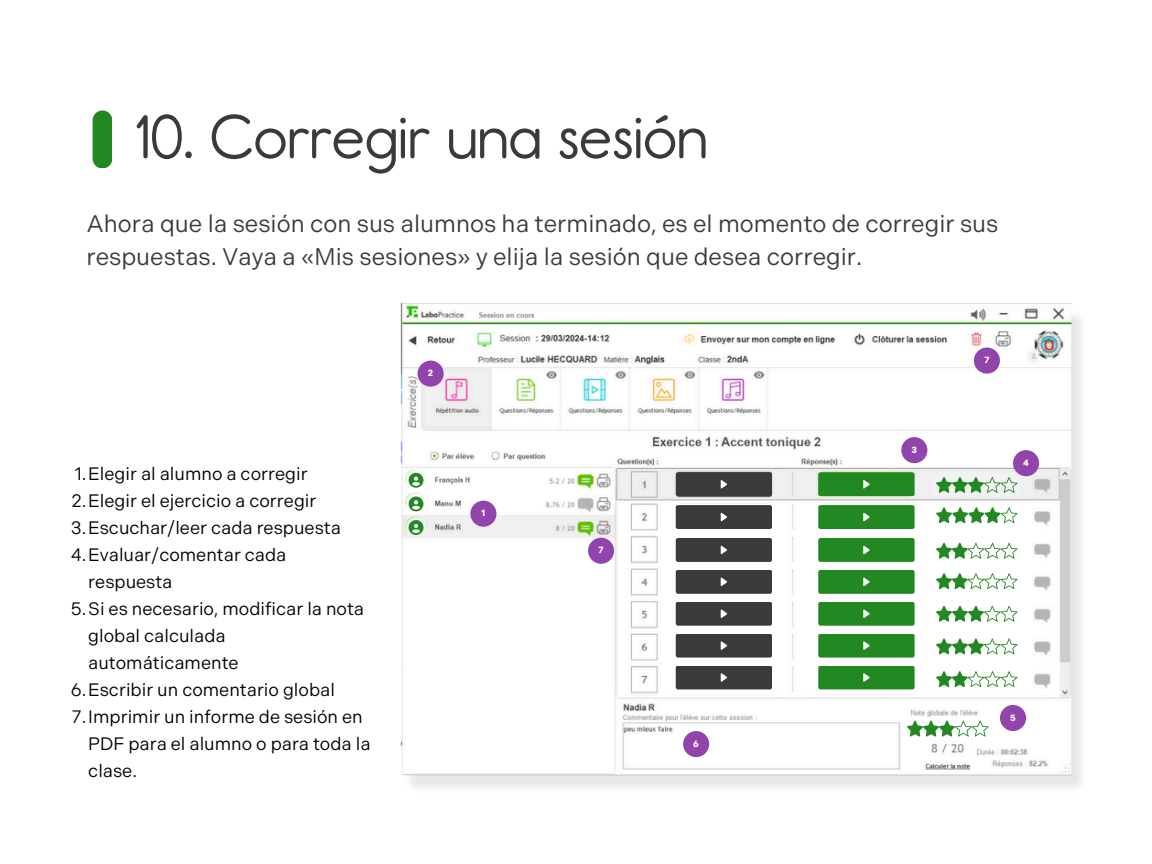
<style>
.page{position:relative;width:1152px;height:864px;background:#fff}
.page>*{position:absolute;margin:0;border:0;box-sizing:border-box;transform-origin:0 0}
.t1{font:61.5px "Report Rg";color:#3a3a3a}
.t2{font:24px/32.7px "Indivisible";color:#3a3a3a}
.t3{font:18px/27px "Indivisible";color:#000}
.t4{font:700 9px "Indivisible";color:#fff}
</style>
<div class="page">
<svg style="left:93px;top:110px;width:19px;height:58px"></svg>
<img style="left:400px;top:304px;width:681px;height:484px">
<hr style="left:403px;top:323px;width:668px;height:1px;background:#228922">
<div style="left:933px;top:474px;width:87px;height:22px;background:#f2f2f2"></div>
<svg style="left:936px;top:477px;width:82px;height:16px"></svg>
<div style="left:933px;top:504px;width:87px;height:23px;background:#fff"></div>
<div style="left:813px;top:504px;width:105px;height:188px;background:#fff"></div>
<div style="left:672px;top:504px;width:104px;height:188px;background:#fff"></div>
<svg style="left:936px;top:507px;width:82px;height:16px"></svg>
<div style="left:933px;top:539px;width:87px;height:23px;background:#fff"></div>
<svg style="left:936px;top:543px;width:82px;height:15px"></svg>
<div style="left:933px;top:570px;width:87px;height:22px;background:#fff"></div>
<svg style="left:936px;top:573px;width:82px;height:16px"></svg>
<div style="left:933px;top:668px;width:87px;height:22px;background:#fff"></div>
<svg style="left:936px;top:671px;width:82px;height:16px"></svg>
<div style="left:933px;top:602px;width:87px;height:23px;background:#fff"></div>
<svg style="left:936px;top:606px;width:82px;height:16px"></svg>
<div style="left:933px;top:635px;width:87px;height:23px;background:#fff"></div>
<svg style="left:936px;top:638px;width:82px;height:16px"></svg>
<div style="left:904px;top:717px;width:87px;height:23px;background:#fff"></div>
<svg style="left:907px;top:721px;width:82px;height:15px"></svg>
<div style="left:818px;top:472px;width:97px;height:24px;background:#228922;border-radius:2px"></div>
<svg style="left:863px;top:480px;width:7px;height:9px"></svg>
<div style="left:676px;top:472px;width:96px;height:24px;background:#3a3a3a;border-radius:2px"></div>
<svg style="left:721px;top:480px;width:6px;height:9px"></svg>
<div style="left:818px;top:505px;width:97px;height:24px;background:#228922;border-radius:2px"></div>
<svg style="left:863px;top:513px;width:7px;height:8px"></svg>
<div style="left:676px;top:505px;width:96px;height:24px;background:#3a3a3a;border-radius:2px"></div>
<svg style="left:721px;top:513px;width:6px;height:8px"></svg>
<div style="left:818px;top:538px;width:97px;height:24px;background:#228922;border-radius:2px"></div>
<svg style="left:863px;top:546px;width:7px;height:8px"></svg>
<div style="left:676px;top:538px;width:96px;height:24px;background:#3a3a3a;border-radius:2px"></div>
<svg style="left:721px;top:546px;width:6px;height:8px"></svg>
<div style="left:818px;top:570px;width:97px;height:24px;background:#228922;border-radius:2px"></div>
<svg style="left:863px;top:578px;width:7px;height:8px"></svg>
<div style="left:676px;top:570px;width:96px;height:24px;background:#3a3a3a;border-radius:2px"></div>
<svg style="left:721px;top:578px;width:6px;height:8px"></svg>
<div style="left:818px;top:602px;width:97px;height:24px;background:#228922;border-radius:2px"></div>
<svg style="left:863px;top:610px;width:7px;height:8px"></svg>
<div style="left:676px;top:602px;width:96px;height:24px;background:#3a3a3a;border-radius:2px"></div>
<svg style="left:721px;top:610px;width:6px;height:8px"></svg>
<div style="left:818px;top:634px;width:97px;height:24px;background:#228922;border-radius:2px"></div>
<svg style="left:863px;top:641px;width:7px;height:9px"></svg>
<div style="left:676px;top:634px;width:96px;height:24px;background:#3a3a3a;border-radius:2px"></div>
<svg style="left:721px;top:641px;width:6px;height:9px"></svg>
<div style="left:818px;top:666px;width:97px;height:23px;background:#228922;border-radius:2px"></div>
<svg style="left:863px;top:673px;width:7px;height:9px"></svg>
<div style="left:676px;top:666px;width:96px;height:23px;background:#3a3a3a;border-radius:2px"></div>
<svg style="left:721px;top:673px;width:6px;height:9px"></svg>
<svg style="left:406px;top:470px;width:21px;height:68px"></svg>
<div style="left:470px;top:501px;width:26px;height:26px;background:#9144ab;border-radius:50%"></div>
<div style="left:418px;top:361px;width:26px;height:26px;background:#9144ab;border-radius:50%"></div>
<div style="left:901px;top:437px;width:26px;height:26px;background:#9144ab;border-radius:50%"></div>
<div style="left:1013px;top:450px;width:26px;height:26px;background:#9144ab;border-radius:50%"></div>
<div style="left:1000px;top:705px;width:26px;height:26px;background:#9144ab;border-radius:50%"></div>
<div style="left:683px;top:731px;width:26px;height:26px;background:#9144ab;border-radius:50%"></div>
<div style="left:974px;top:348px;width:26px;height:26px;background:#9144ab;border-radius:50%"></div>
<div style="left:588px;top:538px;width:26px;height:26px;background:#9144ab;border-radius:50%"></div>
<h2 class="t1" style="left:137px;top:101px;width:573px">10. Corregir una sesión</h2>
<h1 class="t2" style="left:86px;top:207px;width:914px">Ahora que la sesión con sus alumnos ha terminado, es el momento de corregir sus respuestas. Vaya a «Mis sesiones» y elija la sesión que desea corregir.</h1>
<p class="t3" style="left:75px;top:461px;width:235px">1.Elegir al alumno a corregir</p>
<p class="t3" style="left:72px;top:488px;width:247px">2.Elegir el ejercicio a corregir</p>
<p class="t3" style="left:71px;top:515px;width:271px">3.Escuchar/leer cada respuesta</p>
<p class="t3" style="left:88px;top:542px;width:200px;text-indent:-18px">4.Evaluar/comentar cada respuesta</p>
<p class="t3" style="left:88px;top:596px;width:277px;text-indent:-17px">5.Si es necesario, modificar la nota global calculada automáticamente</p>
<p class="t3" style="left:71px;top:677px;width:266px">6.Escribir un comentario global</p>
<p class="t3" style="left:88px;top:704px;width:284px;text-indent:-16px">7.Imprimir un informe de sesión en<br>PDF para el alumno o para toda la clase.</p>
<p class="t4" style="left:428px;top:368px;width:7px">2</p>
<p class="t4" style="left:482px;top:508px;width:5px">1</p>
<p class="t4" style="left:599px;top:545px;width:7px">7</p>
<p class="t4" style="left:693px;top:738px;width:7px">6</p>
<p class="t4" style="left:912px;top:444px;width:7px">3</p>
<p class="t4" style="left:984px;top:355px;width:7px">7</p>
<p class="t4" style="left:1023px;top:457px;width:7px">4</p>
<p class="t4" style="left:1010px;top:712px;width:7px">5</p>
</div>
